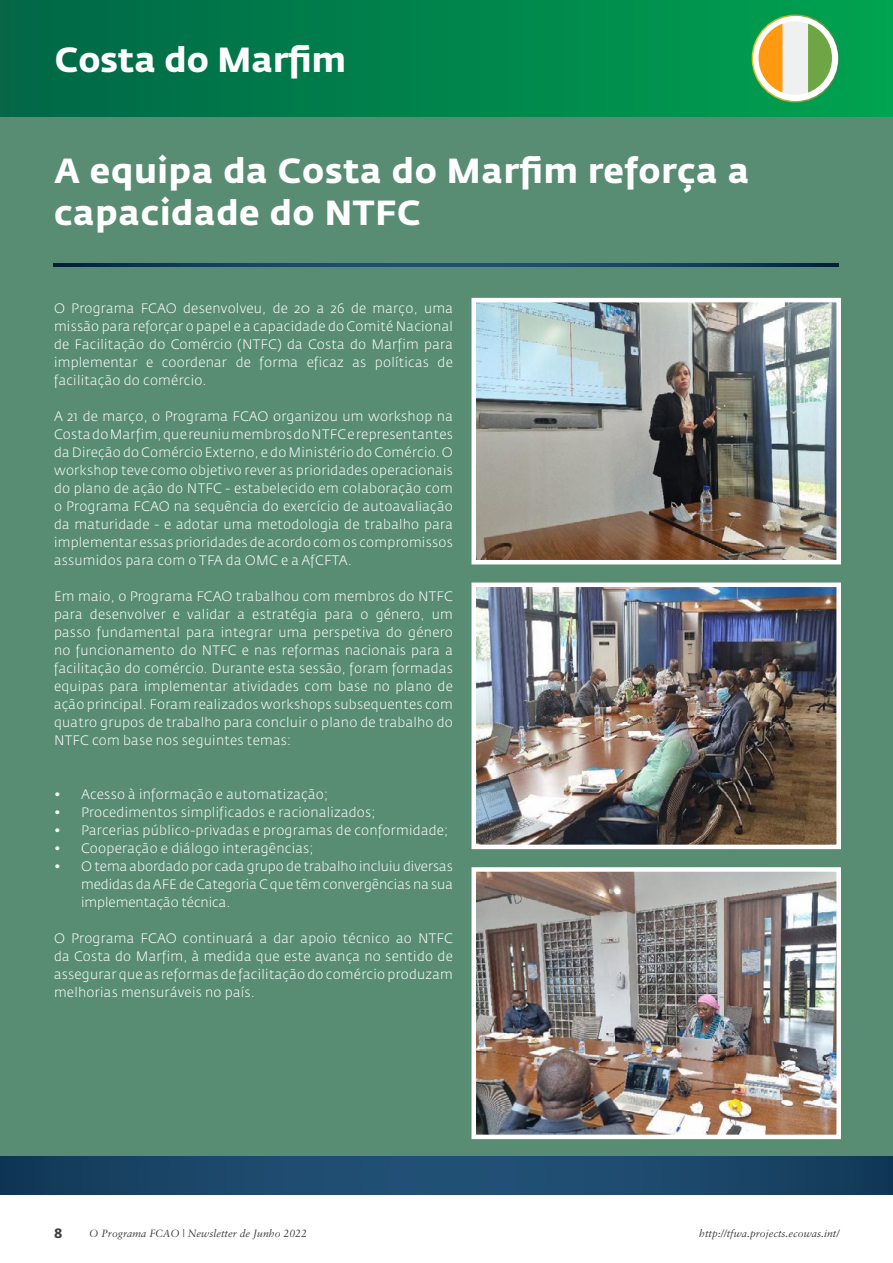
<style>
.page{position:relative;width:893px;height:1263px;background:#fff}
.page>*{position:absolute;margin:0;border:0;box-sizing:border-box;transform-origin:0 0}
.t1{font:700 34.5px/42px "Fedra Sans Std";letter-spacing:.02em;color:#fff}
.t2{font:700 34.5px "Fedra Sans Std";color:#fff}
.t3{font:300 13.5px/18px "Fedra Sans Std";letter-spacing:.02em;color:#fff;text-align:justify}
.t4{font:700 13.5px "Fedra Sans Std";color:#414042}
.t5{font:italic 10.5px "Sabon LT Std";color:#414042}
</style>
<div class="page">
<div style="left:0;top:0;width:893px;height:1169px;background:#588d73"></div>
<div style="left:0;top:0;width:893px;height:117px;background:linear-gradient(to right,#016647,#00a250)"></div>
<svg style="left:0;top:1157px;width:888px;height:38px;background:#1b4669"></svg>
<svg style="left:752px;top:15px;width:87px;height:87px"></svg>
<div style="left:752px;top:14px;width:88px;height:89px;border:2px solid #fff;border-radius:50%"></div>
<svg style="left:758px;top:21px;width:74px;height:74px;background:#c9c88f"></svg>
<img style="left:476px;top:587px;width:360px;height:257px">
<div style="left:471px;top:582px;width:370px;height:267px;border:4px solid #fff"></div>
<img style="left:476px;top:303px;width:360px;height:256px">
<div style="left:471px;top:298px;width:370px;height:266px;border:4px solid #fff"></div>
<img style="left:476px;top:872px;width:360px;height:262px">
<div style="left:471px;top:867px;width:370px;height:272px;border:4px solid #fff"></div>
<svg style="left:53px;top:263px;width:785px;height:4px;background:#153f60"></svg>
<div style="left:888px;top:1157px;width:5px;height:38px;background:#0d3452"></div>
<h1 class="t2" style="left:55px;top:38px;width:293px">Costa do Marfim</h1>
<h1 class="t1" style="left:54px;top:149px;width:697px">A equipa da Costa do Marfim reforça a capacidade do NTFC</h1>
<p class="t3" style="left:54px;top:299px;width:400px">O Programa FCAO desenvolveu, de 20 a 26 de março, uma missão para reforçar o papel e a capacidade do Comité Nacional de Facilitação do Comércio (NTFC) da Costa do Marfim para implementar e coordenar de forma eficaz as políticas de facilitação do comércio.</p>
<p class="t3" style="left:54px;top:407px;width:400px">A 21 de março, o Programa FCAO organizou um workshop na Costa do Marfim, que reuniu membros do NTFC e representantes da Direção do Comércio Externo, e do Ministério do Comércio. O workshop teve como objetivo rever as prioridades operacionais do plano de ação do NTFC - estabelecido em colaboração com o Programa FCAO na sequência do exercício de autoavaliação da maturidade - e adotar uma metodologia de trabalho para implementar essas prioridades de acordo com os compromissos assumidos para com o TFA da OMC e a AfCFTA.</p>
<p class="t3" style="left:54px;top:587px;width:400px">Em maio, o Programa FCAO trabalhou com membros do NTFC para desenvolver e validar a estratégia para o género, um passo fundamental para integrar uma perspetiva do género no funcionamento do NTFC e nas reformas nacionais para a facilitação do comércio. Durante esta sessão, foram formadas equipas para implementar atividades com base no plano de ação principal. Foram realizados workshops subsequentes com quatro grupos de trabalho para concluir o plano de trabalho do NTFC com base nos seguintes temas:</p>
<p class="t3" style="left:54px;top:785px;width:276px">• Acesso à informação e automatização;</p>
<p class="t3" style="left:54px;top:803px;width:323px">• Procedimentos simplificados e racionalizados;</p>
<p class="t3" style="left:54px;top:821px;width:396px">• Parcerias público-privadas e programas de conformidade;</p>
<p class="t3" style="left:54px;top:839px;width:261px">• Cooperação e diálogo interagências;</p>
<p class="t3" style="left:81px;top:857px;width:373px;text-indent:-27px">• O tema abordado por cada grupo de trabalho incluiu diversas medidas da AFE de Categoria C que têm convergências na sua implementação técnica.</p>
<p class="t3" style="left:54px;top:929px;width:400px">O Programa FCAO continuará a dar apoio técnico ao NTFC da Costa do Marfim, à medida que este avança no sentido de assegurar que as reformas de facilitação do comércio produzam melhorias mensuráveis no país.</p>
<p class="t4" style="left:54px;top:1225px;width:10px">8</p>
<p class="t5" style="left:89px;top:1227px;width:219px">O Programa FCAO | Newsletter de Junho 2022</p>
<p class="t5" style="left:699px;top:1227px;width:142px">http://tfwa.projects.ecowas.int/</p>
</div>
